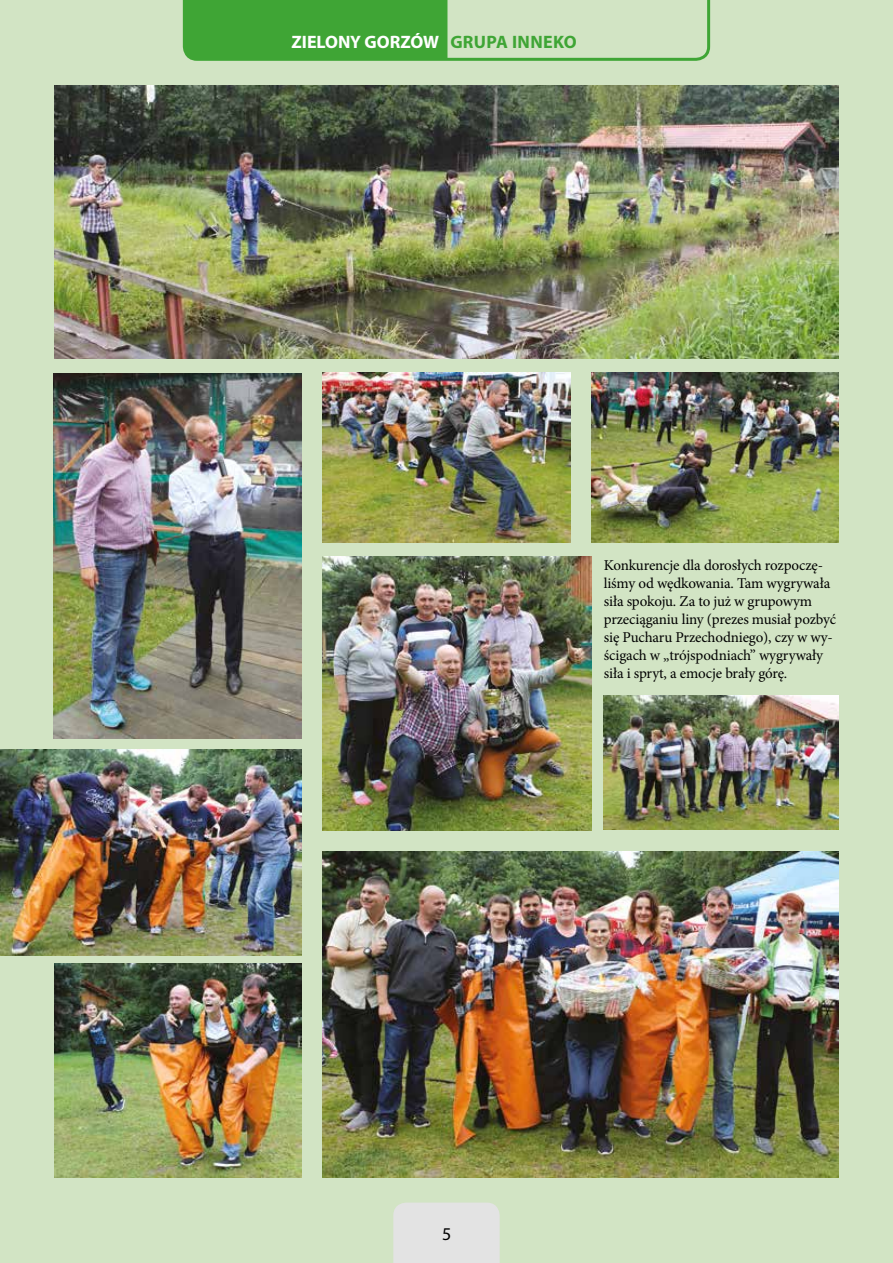
<style>
.page{position:relative;width:893px;height:1263px;background:#d2e4c4}
.page>*{position:absolute;margin:0;border:0;box-sizing:border-box;transform-origin:0 0}
.t1{font:700 18px "Myriad Pro";color:#fff}
.t2{font:18px "Myriad Pro";color:#000}
.t3{font:15px/18px "Minion Pro";letter-spacing:-.01em;color:#000}
.s1{color:#3fa535}
</style>
<div class="page">
<svg style="left:183px;top:0;width:527px;height:61px"></svg>
<img style="left:54px;top:85px;width:785px;height:274px">
<img style="left:54px;top:373px;width:247px;height:365px">
<img style="left:323px;top:372px;width:248px;height:171px">
<img style="left:591px;top:372px;width:248px;height:170px">
<img style="left:323px;top:556px;width:268px;height:274px">
<img style="left:54px;top:964px;width:247px;height:214px">
<img style="left:0;top:750px;width:301px;height:206px">
<img style="left:323px;top:851px;width:516px;height:327px">
<div style="left:393px;top:1202px;width:107px;height:61px;background:#e3e3e3"></div>
<img style="left:604px;top:695px;width:235px;height:134px">
<p class="t1" style="left:291px;top:30px;width:287px">ZIELONY GORZÓW <span class="s1">GRUPA INNEKO</span></p>
<p class="t3" style="left:604px;top:556px;width:234px">Konkurencje dla dorosłych rozpoczę&shy;liśmy od wędkowania. Tam wygrywała siła spokoju. Za to już w grupowym przeciąganiu liny (prezes musiał pozbyć się Pucharu Przechodniego), czy w wy&shy;ścigach w „trójspodniach” wygrywały siła i spryt, a emocje brały górę.</p>
<p class="t2" style="left:442px;top:1223px;width:11px">5</p>
</div>
